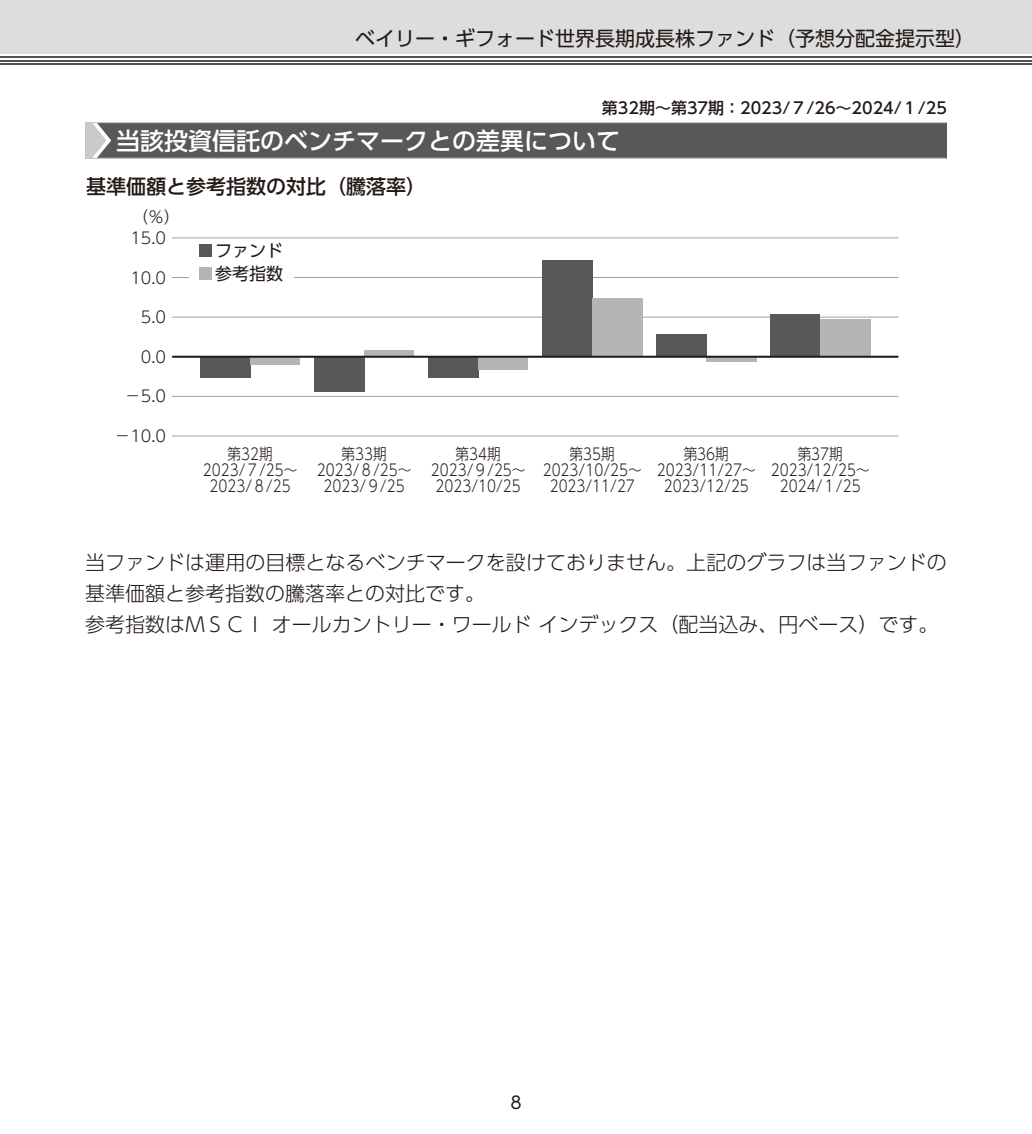
<style>
.page{position:relative;width:1032px;height:1134px;background:#fff}
.page>*{position:absolute;margin:0;border:0;box-sizing:border-box;transform-origin:0 0}
.t1{font:500 24px "UD Shin Go Pro";color:#fff}
.t2{font:300 20px/31px "UD Shin Go Pro";color:#231916}
.t3{font:20px "UD Shin Go Pro";color:#231916}
.t4{font:500 20px "UD Shin Go Pro";color:#231916}
.t5{font:17px/23px "UD Shin Go Pro";color:#231916}
.t6{font:300 16px/16px "UD Shin Go Pro";color:#231916;text-align:center;scale:.85 1}
.t7{font:500 16px "UD Shin Go Pro";color:#231916}
.t8{font:300 16px "UD Shin Go Pro";color:#231916}
</style>
<div class="page">
<div style="left:0;top:0;width:1032px;height:54px;background:#dcdddd"></div>
<hr style="left:0;top:63px;width:1032px;height:2px;background:#545252">
<hr style="left:0;top:60px;width:1032px;height:1px;background:#545252">
<hr style="left:0;top:56px;width:1032px;height:2px;background:#545252">
<div style="left:85px;top:122px;width:862px;height:36px;background:#595857"></div>
<hr style="left:85px;top:158px;width:861px;height:1px;background:#c9cacb">
<hr style="left:85px;top:122px;width:862px;height:1px;background:#c9cacb">
<svg style="left:85px;top:123px;width:26px;height:35px"></svg>
<hr style="left:172px;top:238px;width:726px;height:1px;background:#a0a0a1">
<hr style="left:172px;top:277px;width:726px;height:1px;background:#a0a0a1">
<hr style="left:172px;top:317px;width:726px;height:1px;background:#a0a0a1">
<hr style="left:172px;top:396px;width:726px;height:1px;background:#a0a0a1">
<hr style="left:172px;top:436px;width:726px;height:1px;background:#a0a0a1">
<div style="left:200px;top:357px;width:50px;height:21px;background:#595857"></div>
<div style="left:250px;top:357px;width:50px;height:8px;background:#b5b5b6"></div>
<div style="left:314px;top:357px;width:50px;height:34px;background:#595857"></div>
<svg style="left:364px;top:350px;width:50px;height:6px"></svg>
<div style="left:428px;top:357px;width:50px;height:20px;background:#595857"></div>
<div style="left:478px;top:357px;width:50px;height:13px;background:#b5b5b6"></div>
<div style="left:542px;top:261px;width:50px;height:96px;background:#595857"></div>
<div style="left:592px;top:298px;width:50px;height:59px;background:#b5b5b6"></div>
<div style="left:656px;top:334px;width:50px;height:23px;background:#595857"></div>
<div style="left:706px;top:357px;width:50px;height:5px;background:#b5b5b6"></div>
<div style="left:770px;top:314px;width:50px;height:43px;background:#595857"></div>
<div style="left:820px;top:319px;width:50px;height:38px;background:#b5b5b6"></div>
<hr style="left:172px;top:356px;width:726px;height:2px;background:#231916">
<div style="left:189px;top:253px;width:104px;height:30px;background:#fff"></div>
<div style="left:199px;top:245px;width:12px;height:12px;background:#595857"></div>
<div style="left:199px;top:268px;width:12px;height:12px;background:#b5b5b6"></div>
<p class="t3" style="left:355px;top:22px;width:621px">ベイリー・ギフォード世界長期成長株ファンド（予想分配金提示型）</p>
<p class="t7" style="left:602px;top:95px;width:346px">第32期～第37期：2023/７/26～2024/１/25</p>
<h1 class="t1" style="left:116px;top:121px;width:505px">当該投資信託のベンチマークとの差異について</h1>
<p class="t4" style="left:86px;top:170px;width:342px">基準価額と参考指数の対比（騰落率）</p>
<p class="t8" style="left:132px;top:204px;width:49px">（％）</p>
<p class="t8" style="left:130px;top:225px;width:37px">15.0</p>
<p class="t8" style="left:130px;top:265px;width:37px">10.0</p>
<p class="t8" style="left:141px;top:304px;width:27px">5.0</p>
<p class="t8" style="left:141px;top:344px;width:27px">0.0</p>
<p class="t8" style="left:125px;top:383px;width:43px">－5.0</p>
<p class="t8" style="left:114px;top:423px;width:53px">－10.0</p>
<p class="t5" style="left:215px;top:239px;width:70px">ファンド参考指数</p>
<p class="t6" style="left:203px;top:445px;width:113px">第32期<br>2023/７/25～<br>2023/８/25</p>
<p class="t6" style="left:317px;top:445px;width:113px">第33期<br>2023/８/25～<br>2023/９/25</p>
<p class="t6" style="left:431px;top:445px;width:113px">第34期<br>2023/９/25～<br>2023/10/25</p>
<p class="t6" style="left:543px;top:445px;width:118px">第35期<br>2023/10/25～<br>2023/11/27</p>
<p class="t6" style="left:657px;top:445px;width:118px">第36期<br>2023/11/27～<br>2023/12/25</p>
<p class="t6" style="left:771px;top:445px;width:118px">第37期<br>2023/12/25～<br>2024/１/25</p>
<p class="t2" style="left:85px;top:546px;width:863px">当ファンドは運用の目標となるベンチマークを設けておりません。上記のグラフは当ファンドの基準価額と参考指数の騰落率との対比です。<br>参考指数はＭＳＣＩオールカントリー・ワールドインデックス（配当込み、円ベース）です。</p>
<p class="t5" style="left:510px;top:1091px;width:13px">8</p>
</div>
